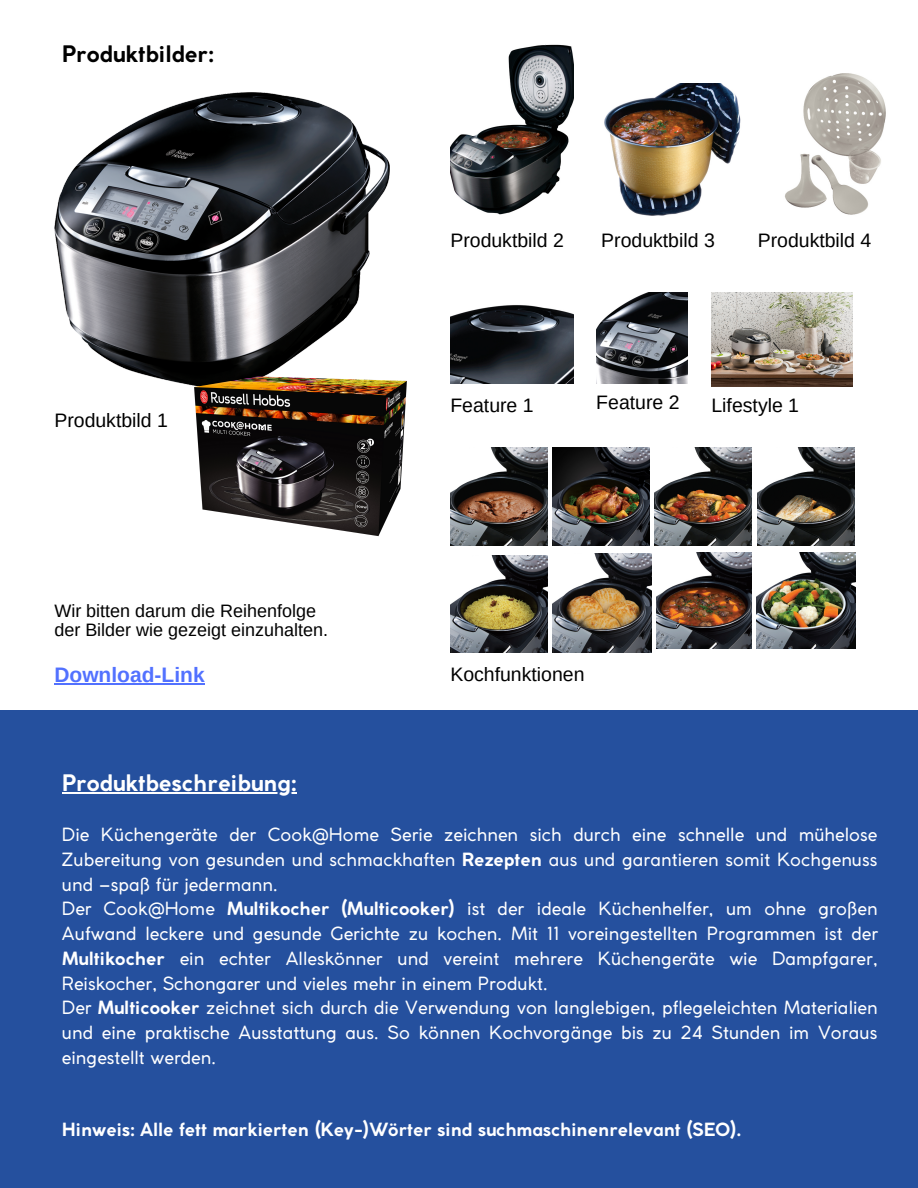
<style>
.page{position:relative;width:918px;height:1188px;background:#fff}
.page>*{position:absolute;margin:0;border:0;box-sizing:border-box;transform-origin:0 0}
.t1{font:700 22.5px "Coco Gothic";color:#fff}
.t2{font:700 22.5px "Coco Gothic";color:#000}
.t3{font:700 21px "Arimo";color:#5271ff}
.t4{font:19.5px "Arimo";color:#000}
.t5{font:18px/24.8px "Coco Gothic";color:#fff}
.t6{font:700 18px "Coco Gothic";color:#fff}
.t7{font:18px/19.2px "Arimo";color:#000}
.s1{font-weight:700}
</style>
<div class="page">
<div style="left:0;top:710px;width:918px;height:478px;background:#25509e"></div>
<img style="left:54px;top:93px;width:336px;height:292px">
<img style="left:187px;top:365px;width:220px;height:172px">
<img style="left:450px;top:44px;width:123px;height:171px">
<img style="left:604px;top:84px;width:137px;height:132px">
<img style="left:785px;top:73px;width:101px;height:142px">
<img style="left:711px;top:292px;width:141px;height:95px">
<img style="left:450px;top:305px;width:123px;height:79px">
<img style="left:596px;top:292px;width:91px;height:92px">
<img style="left:450px;top:447px;width:97px;height:98px">
<img style="left:553px;top:447px;width:96px;height:98px">
<img style="left:654px;top:447px;width:97px;height:98px">
<img style="left:758px;top:447px;width:97px;height:98px">
<img style="left:450px;top:555px;width:97px;height:98px">
<img style="left:553px;top:553px;width:99px;height:99px">
<img style="left:656px;top:553px;width:96px;height:95px">
<img style="left:756px;top:553px;width:99px;height:95px">
<hr style="left:62px;top:793px;width:234px;height:1px;background:#fff">
<hr style="left:54px;top:684px;width:151px;height:1px;background:#5271ff">
<p class="t2" style="left:62px;top:46px;width:153px">Produktbilder:</p>
<p class="t4" style="left:54px;top:410px;width:115px">Produktbild 1</p>
<p class="t7" style="left:54px;top:601px;width:275px">Wir bitten darum die Reihenfolge der Bilder wie gezeigt einzuhalten.</p>
<p class="t3" style="left:54px;top:663px;width:152px">Download-Link</p>
<p class="t1" style="left:62px;top:775px;width:236px">Produktbeschreibung:</p>
<p class="t4" style="left:450px;top:230px;width:115px">Produktbild 2</p>
<p class="t4" style="left:601px;top:230px;width:115px">Produktbild 3</p>
<p class="t4" style="left:758px;top:230px;width:115px">Produktbild 4</p>
<p class="t4" style="left:450px;top:395px;width:85px">Feature 1</p>
<p class="t4" style="left:596px;top:391px;width:85px">Feature 2</p>
<p class="t4" style="left:711px;top:395px;width:89px">Lifestyle 1</p>
<p class="t4" style="left:450px;top:664px;width:136px">Kochfunktionen</p>
<p class="t5" style="left:62px;top:824px;width:818px">Die Küchengeräte der Cook@Home Serie zeichnen sich durch eine schnelle und mühelose Zubereitung von gesunden und schmackhaften <span class="s1">Rezepten</span> aus und garantieren somit Kochgenuss und –spaß für jedermann.<br>Der Cook@Home <span class="s1">Multikocher (Multicooker)</span> ist der ideale Küchenhelfer, um ohne großen Aufwand leckere und gesunde Gerichte zu kochen. Mit 11 voreingestellten Programmen ist der <span class="s1">Multikocher</span> ein echter Alleskönner und vereint mehrere Küchengeräte wie Dampfgarer, Reiskocher, Schongarer und vieles mehr in einem Produkt.<br>Der <span class="s1">Multicooker</span> zeichnet sich durch die Verwendung von langlebigen, pflegeleichten Materialien und eine praktische Ausstattung aus. So können Kochvorgänge bis zu 24 Stunden im Voraus eingestellt werden.</p>
<p class="t6" style="left:62px;top:1123px;width:681px">Hinweis: Alle fett markierten (Key-)Wörter sind suchmaschinenrelevant (SEO).</p>
</div>
